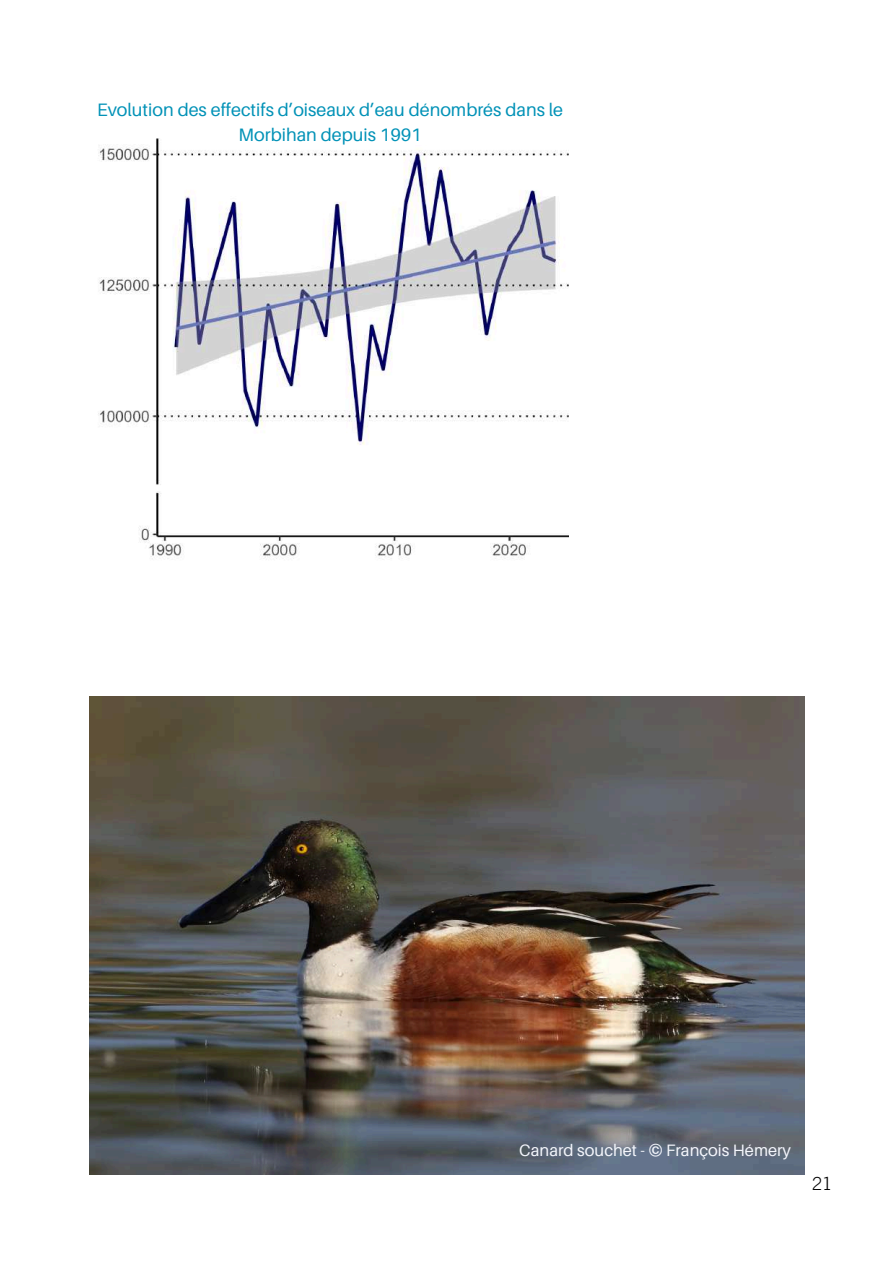
<style>
.page{position:relative;width:894px;height:1264px;background:#fff}
.page>*{position:absolute;margin:0;border:0;box-sizing:border-box;transform-origin:0 0}
.t1{font:18px/24.8px "Aileron";color:#0292b7;text-align:center}
.t2{font:300 18px "Trade Gothic";color:#000}
.t3{font:16.5px "Aileron";color:#f4f6fc}
</style>
<div class="page">
<img style="left:98px;top:138px;width:470px;height:422px">
<div style="left:402px;top:89px;width:394px;height:55px;background:#fff"></div>
<img style="left:89px;top:697px;width:715px;height:477px">
<p class="t1" style="left:97px;top:97px;width:467px">Evolution des effectifs d’oiseaux d’eau dénombrés dans le<br>Morbihan depuis 1991</p>
<p class="t3" style="left:519px;top:1140px;width:273px">Canard souchet - © François Hémery</p>
<p class="t2" style="left:812px;top:1173px;width:22px">21</p>
</div>
